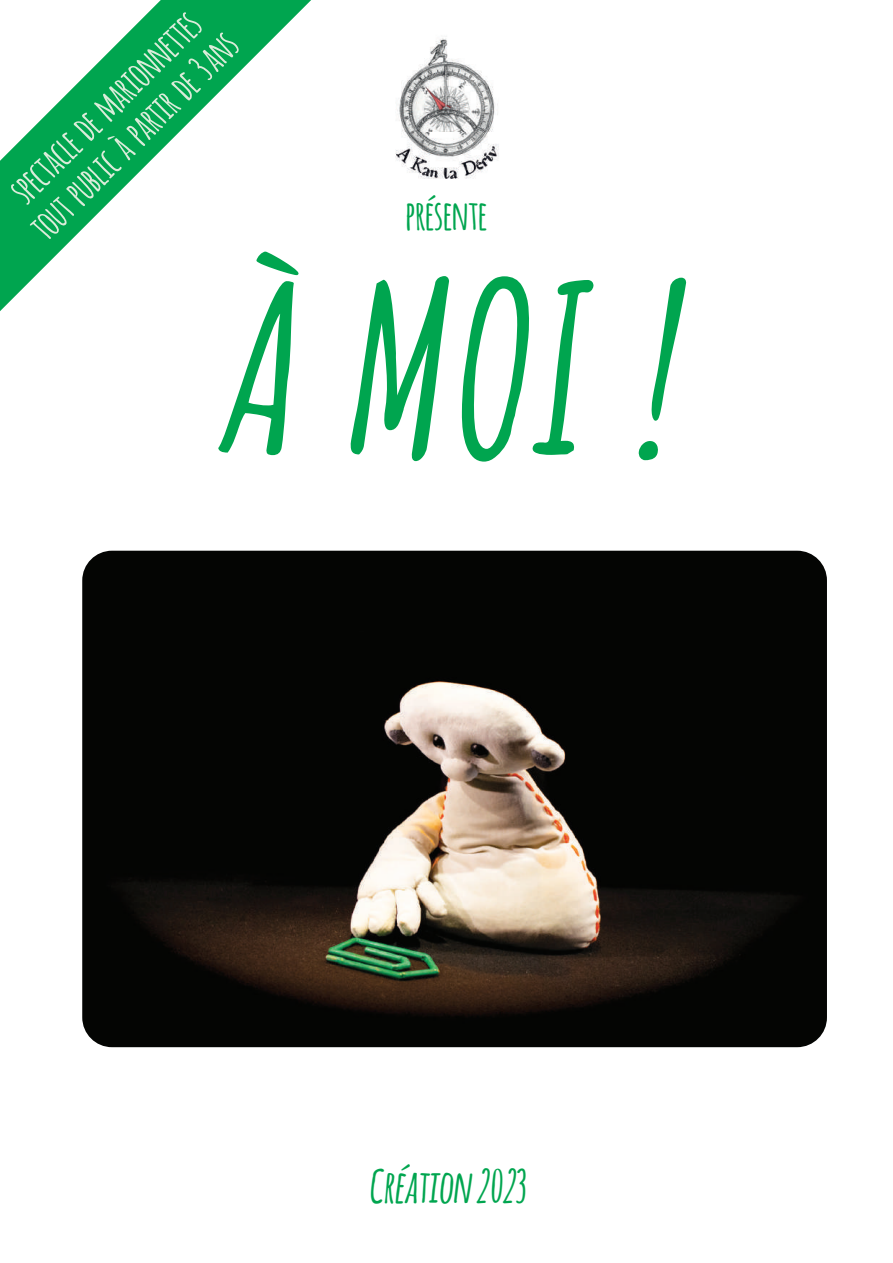
<style>
.page{position:relative;width:893px;height:1263px;background:#fff}
.page>*{position:absolute;margin:0;border:0;box-sizing:border-box;transform-origin:0 0}
.t1{font:italic 700 231px "Amatic SC";color:#00a54f}
.t2{font:700 45px "Amatic";color:#00a54f}
.t3{font:700 40.5px "Amatic";color:#00a54f}
.t4{font:700 37.5px/40.5px "Amatic";color:#daecd9;text-align:center}
</style>
<div class="page">
<img style="left:395px;top:38px;width:104px;height:141px">
<svg style="left:0;top:0;width:311px;height:311px"></svg>
<img style="left:82px;top:551px;width:745px;height:496px">
<p class="t4" style="left:-7px;top:189px;width:276px;rotate:-45deg">SPECTACLE DE MARIONNETTES<br>TOUT PUBLIC À PARTIR DE 3 ANS</p>
<p class="t3" style="left:406px;top:186px;width:83px">PRÉSENTE</p>
<h1 class="t1" style="left:213px;top:192px;width:512px">ÀMOI!</h1>
<p class="t2" style="left:369px;top:1154px;width:165px">CRÉATION 2023</p>
</div>
